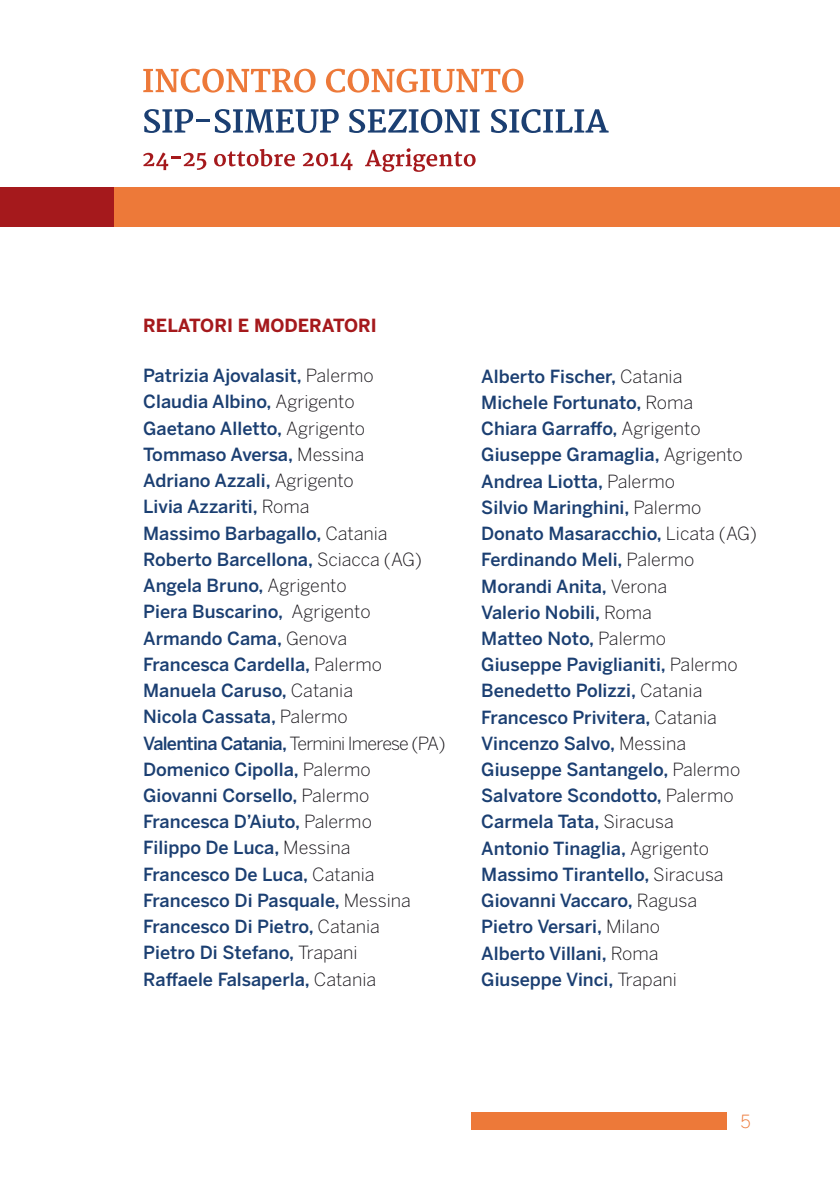
<style>
.page{position:relative;width:840px;height:1191px;background:#fff}
.page>*{position:absolute;margin:0;border:0;box-sizing:border-box;transform-origin:0 0}
.t1{font:500 18px/26.2px "Benton Sans";color:#1b3f72}
.t2{font:700 18px "Benton Sans";color:#a5191c}
.t3{font:300 18px "Benton Sans";color:#ed7939}
.s1{font-weight:300;color:#1a171c}
</style>
<div class="page">
<div style="left:471px;top:1112px;width:255px;height:17px;background:#ed7939"></div>
<svg style="left:143px;top:69px;width:172px;height:24px"></svg>
<svg style="left:326px;top:69px;width:197px;height:24px"></svg>
<svg style="left:144px;top:109px;width:49px;height:24px"></svg>
<hr style="left:196px;top:119px;width:14px;height:3px;background:#1b3f72">
<svg style="left:215px;top:109px;width:123px;height:24px"></svg>
<svg style="left:349px;top:109px;width:130px;height:24px"></svg>
<svg style="left:491px;top:109px;width:117px;height:24px"></svg>
<svg style="left:143px;top:153px;width:63px;height:17px"></svg>
<svg style="left:214px;top:149px;width:81px;height:17px"></svg>
<svg style="left:302px;top:153px;width:50px;height:17px"></svg>
<svg style="left:365px;top:148px;width:110px;height:24px"></svg>
<div style="left:113px;top:188px;width:726px;height:39px;background:#ed7939"></div>
<div style="left:0;top:188px;width:113px;height:39px;background:#a5191c"></div>
<p class="t2" style="left:143px;top:314px;width:235px">RELATORI E MODERATORI</p>
<p class="t1" style="left:143px;top:362px;width:303px">Patrizia Ajovalasit, <span class="s1">Palermo<br></span>Claudia Albino, <span class="s1">Agrigento<br></span>Gaetano Alletto, <span class="s1">Agrigento<br></span>Tommaso Aversa, <span class="s1">Messina<br></span>Adriano Azzali, <span class="s1">Agrigento<br></span>Livia Azzariti, <span class="s1">Roma<br></span>Massimo Barbagallo, <span class="s1">Catania<br></span>Roberto Barcellona, <span class="s1">Sciacca (AG)<br></span>Angela Bruno, <span class="s1">Agrigento<br></span>Piera Buscarino, <span class="s1">Agrigento<br></span>Armando Cama, <span class="s1">Genova<br></span>Francesca Cardella, <span class="s1">Palermo<br></span>Manuela Caruso, <span class="s1">Catania<br></span>Nicola Cassata, <span class="s1">Palermo<br></span>Valentina Catania, <span class="s1">Termini Imerese (PA)<br></span>Domenico Cipolla, <span class="s1">Palermo<br></span>Giovanni Corsello, <span class="s1">Palermo<br></span>Francesca D’Aiuto, <span class="s1">Palermo<br></span>Filippo De Luca, <span class="s1">Messina<br></span>Francesco De Luca, <span class="s1">Catania<br></span>Francesco Di Pasquale, <span class="s1">Messina<br></span>Francesco Di Pietro, <span class="s1">Catania<br></span>Pietro Di Stefano, <span class="s1">Trapani<br></span>Raffaele Falsaperla, <span class="s1">Catania</span></p>
<p class="t1" style="left:481px;top:363px;width:277px">Alberto Fischer, <span class="s1">Catania<br></span>Michele Fortunato, <span class="s1">Roma<br></span>Chiara Garraffo, <span class="s1">Agrigento<br></span>Giuseppe Gramaglia, <span class="s1">Agrigento<br></span>Andrea Liotta, <span class="s1">Palermo<br></span>Silvio Maringhini, <span class="s1">Palermo<br></span>Donato Masaracchio, <span class="s1">Licata (AG)<br></span>Ferdinando Meli, <span class="s1">Palermo<br></span>Morandi Anita, <span class="s1">Verona<br></span>Valerio Nobili, <span class="s1">Roma<br></span>Matteo Noto, <span class="s1">Palermo<br></span>Giuseppe Paviglianiti, <span class="s1">Palermo<br></span>Benedetto Polizzi, <span class="s1">Catania<br></span>Francesco Privitera, <span class="s1">Catania<br></span>Vincenzo Salvo, <span class="s1">Messina<br></span>Giuseppe Santangelo, <span class="s1">Palermo<br></span>Salvatore Scondotto, <span class="s1">Palermo<br></span>Carmela Tata, <span class="s1">Siracusa<br></span>Antonio Tinaglia, <span class="s1">Agrigento<br></span>Massimo Tirantello, <span class="s1">Siracusa<br></span>Giovanni Vaccaro, <span class="s1">Ragusa<br></span>Pietro Versari, <span class="s1">Milano<br></span>Alberto Villani, <span class="s1">Roma<br></span>Giuseppe Vinci, <span class="s1">Trapani</span></p>
<p class="t3" style="left:740px;top:1110px;width:12px">5</p>
</div>
